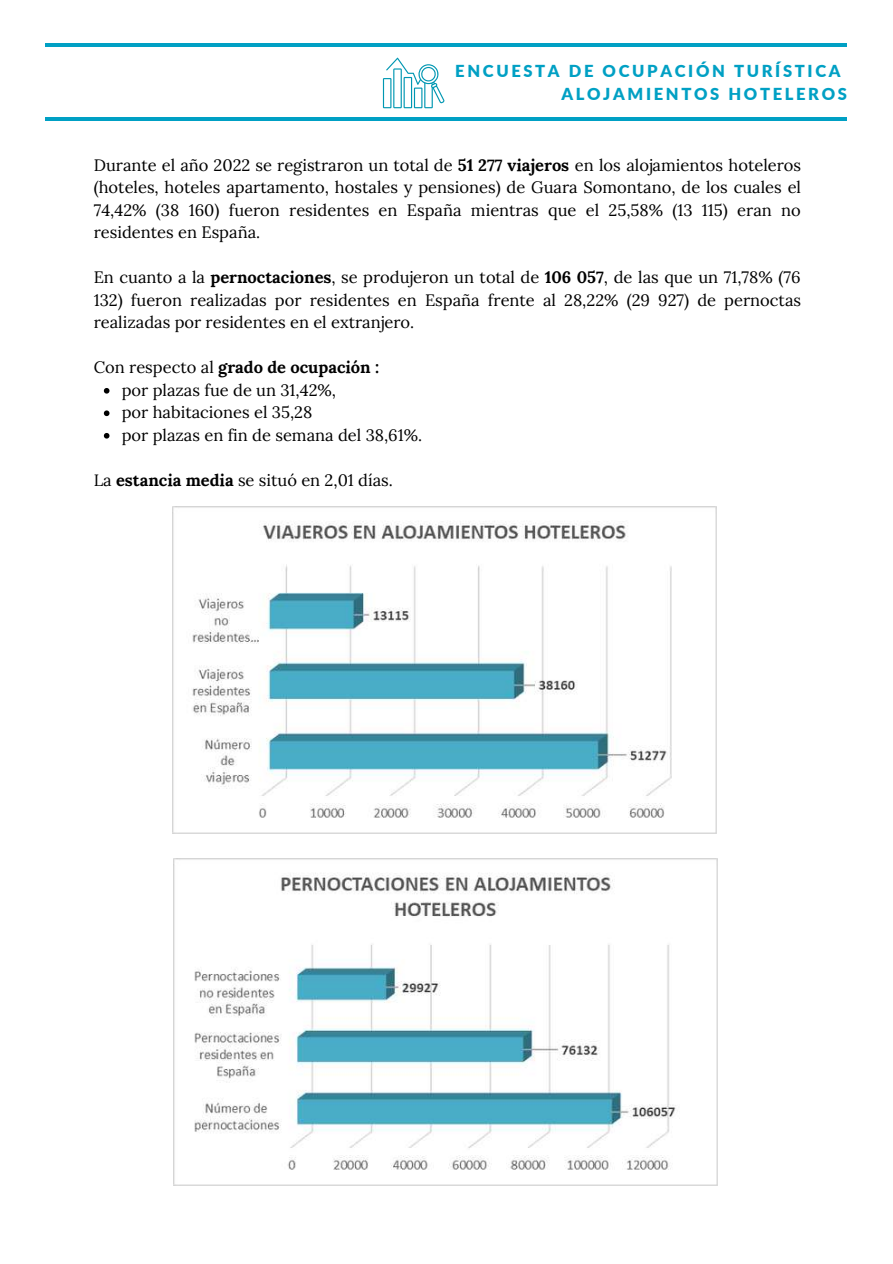
<style>
.page{position:relative;width:893px;height:1264px;background:#fff}
.page>*{position:absolute;margin:0;border:0;box-sizing:border-box;transform-origin:0 0}
.t1{font:16.5px/22.5px "Lora";color:#000;text-align:justify}
.t2{font:900 16.5px/22.5px "Lato";letter-spacing:.16em;color:#00a0c4}
.t3{font:700 16.5px "Lora";color:#000}
.s1{font-weight:700}
.s2{font-weight:400}
</style>
<div class="page">
<hr style="left:45px;top:43px;width:802px;height:4px;background:#00a0c4">
<hr style="left:45px;top:117px;width:801px;height:4px;background:#00a0c4">
<svg style="left:383px;top:58px;width:61px;height:50px"></svg>
<img style="left:172px;top:506px;width:544px;height:328px">
<img style="left:173px;top:858px;width:544px;height:327px">
<svg style="left:104px;top:388px;width:5px;height:5px"></svg>
<svg style="left:104px;top:410px;width:5px;height:6px"></svg>
<svg style="left:104px;top:433px;width:5px;height:5px"></svg>
<p class="t2" style="left:561px;top:60px;width:287px;text-indent:-106px">ENCUESTA DE OCUPACIÓN TURÍSTICA<br>ALOJAMIENTOS HOTELEROS</p>
<p class="t1" style="left:94px;top:154px;width:709px">Durante el año 2022 se registraron un total de <span class="s1">51 277 viajeros</span> en los alojamientos hoteleros (hoteles, hoteles apartamento, hostales y pensiones) de Guara Somontano, de los cuales el 74,42% (38 160) fueron residentes en España mientras que el 25,58% (13 115) eran no residentes en España.</p>
<p class="t1" style="left:94px;top:266px;width:708px">En cuanto a la <span class="s1">pernoctaciones</span>, se produjeron un total de <span class="s1">106 057</span>, de las que un 71,78% (76<br>132) fueron realizadas por residentes en España frente al 28,22% (29 927) de pernoctas realizadas por residentes en el extranjero.</p>
<p class="t3" style="left:94px;top:357px;width:287px"><span class="s2">Con respecto al</span> grado de ocupación :</p>
<p class="t1" style="left:122px;top:378px;width:302px;text-align:left">por plazas fue de un 31,42%,<br>por habitaciones el 35,28<br>por plazas en fin de semana del 38,61%.</p>
<p class="t1" style="left:94px;top:468px;width:301px">La <span class="s1">estancia media</span> se situó en 2,01 días.</p>
</div>
